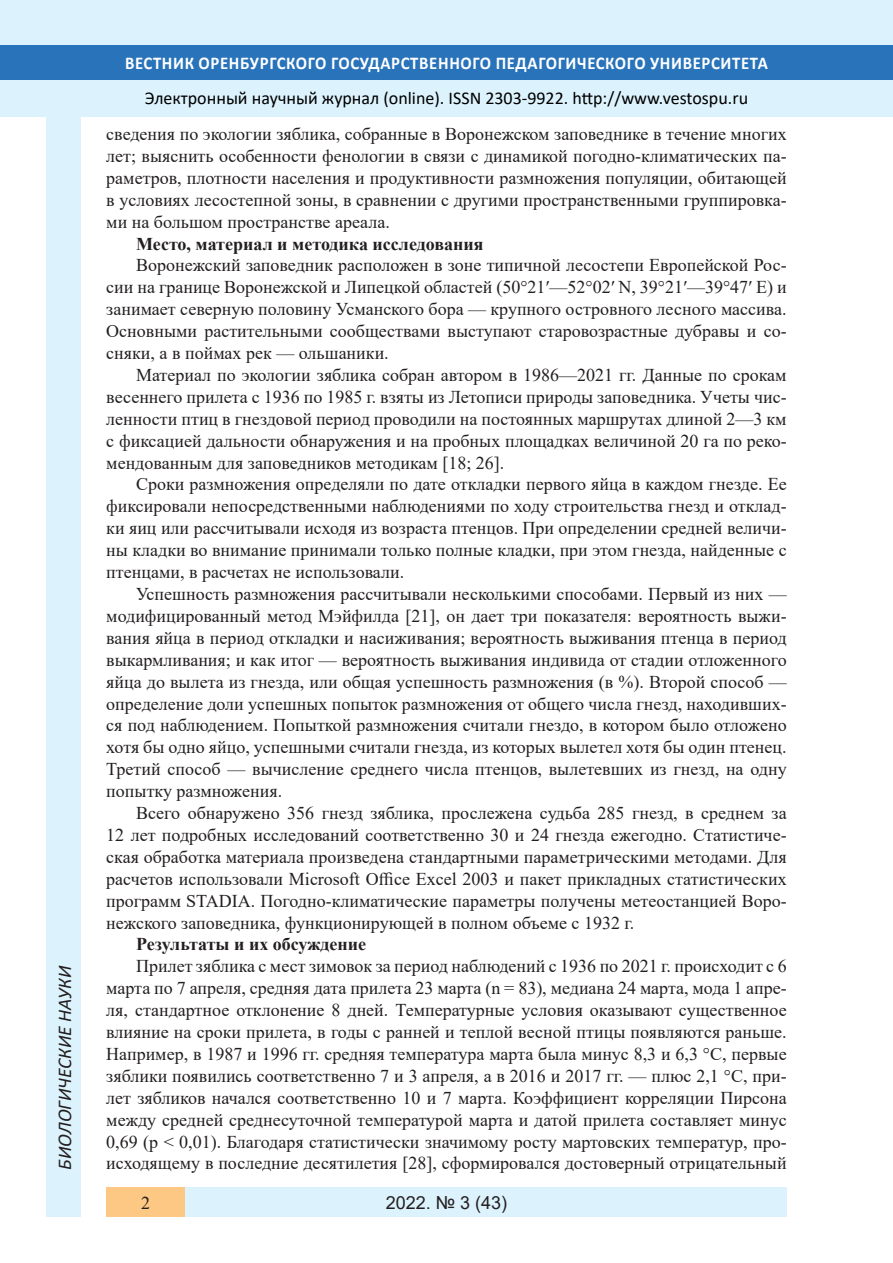
<style>
.page{position:relative;width:893px;height:1263px;background:#fff}
.page>*{position:absolute;margin:0;border:0;box-sizing:border-box;transform-origin:0 0}
.t1{font:italic 19.5px "Calibri";color:#231f20}
.Стиль2{font:18px/21.9px "Times New Roman";color:#231f20;text-align:justify}
.t2{font:18px "Calibri";color:#000}
.t3{font:700 18px "Calibri";letter-spacing:.04em;color:#fff;scale:.93 1}
.Стиль2-2{font:700 18px "Times New Roman";color:#231f20}
.t4{font:18px "Arial";color:#231f20}
</style>
<div class="page">
<div style="left:0;top:0;width:893px;height:116px;background:#dcf2fc"></div>
<div style="left:0;top:45px;width:893px;height:34px;background:#2873ba"></div>
<div style="left:106px;top:1188px;width:681px;height:29px;background:#dcf2fc"></div>
<div style="left:106px;top:1188px;width:79px;height:29px;background:#fdc784"></div>
<div style="left:47px;top:116px;width:34px;height:1101px;background:#dcf2fc"></div>
<p class="t1" style="left:51px;top:1170px;width:206px;rotate:-90deg">БИОЛОГИЧЕСКИЕ НАУКИ</p>
<p class="t3" style="left:125px;top:50px;width:693px">ВЕСТНИК ОРЕНБУРГСКОГО ГОСУДАРСТВЕННОГО ПЕДАГОГИЧЕСКОГО УНИВЕРСИТЕТА</p>
<p class="t2" style="left:145px;top:85px;width:605px">Электронный научный журнал (online). ISSN 2303-9922. http://www.vestospu.ru</p>
<p class="Стиль2" style="left:106px;top:122px;width:682px">сведения по экологии зяблика, собранные в Воронежском заповеднике в течение многих лет; выяснить особенности фенологии в связи с динамикой погодно-климатических па&shy;раметров, плотности населения и продуктивности размножения популяции, обитающей в условиях лесостепной зоны, в сравнении с другими пространственными группировка&shy;ми на большом пространстве ареала.</p>
<p class="Стиль2-2" style="left:136px;top:231px;width:349px">Место, материал и методика исследования</p>
<p class="Стиль2" style="left:106px;top:254px;width:682px;text-indent:30px">Воронежский заповедник расположен в зоне типичной лесостепи Европейской Рос&shy;сии на границе Воронежской и Липецкой областей (50°21′—52°02′ N, 39°21′—39°47′ E) и занимает северную половину Усманского бора — крупного островного лесного массива.<br>Основными растительными сообществами выступают старовозрастные дубравы и со&shy;сняки, а в поймах рек — ольшаники.</p>
<p class="Стиль2" style="left:106px;top:363px;width:682px;text-indent:30px">Материал по экологии зяблика собран автором в 1986—2021 гг. Данные по срокам весеннего прилета с 1936 по 1985 г. взяты из Летописи природы заповедника. Учеты чис&shy;ленности птиц в гнездовой период проводили на постоянных маршрутах длиной 2—3 км с фиксацией дальности обнаружения и на пробных площадках величиной 20 га по реко&shy;мендованным для заповедников методикам [18; 26].</p>
<p class="Стиль2" style="left:106px;top:473px;width:682px;text-indent:30px">Сроки размножения определяли по дате откладки первого яйца в каждом гнезде. Ее фиксировали непосредственными наблюдениями по ходу строительства гнезд и отклад&shy;ки яиц или рассчитывали исходя из возраста птенцов. При определении средней величи&shy;ны кладки во внимание принимали только полные кладки, при этом гнезда, найденные с птенцами, в расчетах не использовали.</p>
<p class="Стиль2" style="left:106px;top:582px;width:682px;text-indent:30px">Успешность размножения рассчитывали несколькими способами. Первый из них — модифицированный метод Мэйфилда [21], он дает три показателя: вероятность выжи&shy;вания яйца в период откладки и насиживания; вероятность выживания птенца в период выкармливания; и как итог — вероятность выживания индивида от стадии отложенного яйца до вылета из гнезда, или общая успешность размножения (в %). Второй способ — определение доли успешных попыток размножения от общего числа гнезд, находивших&shy;ся под наблюдением. Попыткой размножения считали гнездо, в котором было отложено хотя бы одно яйцо, успешными считали гнезда, из которых вылетел хотя бы один птенец.<br>Третий способ — вычисление среднего числа птенцов, вылетевших из гнезд, на одну попытку размножения.</p>
<p class="Стиль2" style="left:106px;top:801px;width:682px;text-indent:30px">Всего обнаружено 356 гнезд зяблика, прослежена судьба 285 гнезд, в среднем за 12 лет подробных исследований соответственно 30 и 24 гнезда ежегодно. Статистиче&shy;ская обработка материала произведена стандартными параметрическими методами. Для расчетов использовали Microsoft Office Excel 2003 и пакет прикладных статистических программ STADIA. Погодно-климатические параметры получены метеостанцией Воро&shy;нежского заповедника, функционирующей в полном объеме с 1932 г.</p>
<p class="Стиль2-2" style="left:136px;top:931px;width:232px">Результаты и их обсуждение</p>
<p class="Стиль2" style="left:106px;top:955px;width:682px;text-indent:30px">Прилет зяблика с мест зимовок за период наблюдений с 1936 по 2021 г. происходит с 6 марта по 7 апреля, средняя дата прилета 23 марта (n = 83), медиана 24 марта, мода 1 апре&shy;ля, стандартное отклонение 8 дней. Температурные условия оказывают существенное влияние на сроки прилета, в годы с ранней и теплой весной птицы появляются раньше.<br>Например, в 1987 и 1996 гг. средняя температура марта была минус 8,3 и 6,3 °C, первые зяблики появились соответственно 7 и 3 апреля, а в 2016 и 2017 гг. — плюс 2,1 °C, при&shy;лет зябликов начался соответственно 10 и 7 марта. Коэффициент корреляции Пирсона между средней среднесуточной температурой марта и датой прилета составляет минус 0,69 (p &lt; 0,01). Благодаря статистически значимому росту мартовских температур, про&shy;исходящему в последние десятилетия [28], сформировался достоверный отрицательный</p>
<p class="Стиль2" style="left:141px;top:1191px;width:10px">2</p>
<p class="t4" style="left:386px;top:1190px;width:123px">2022. № 3 (43)</p>
</div>
